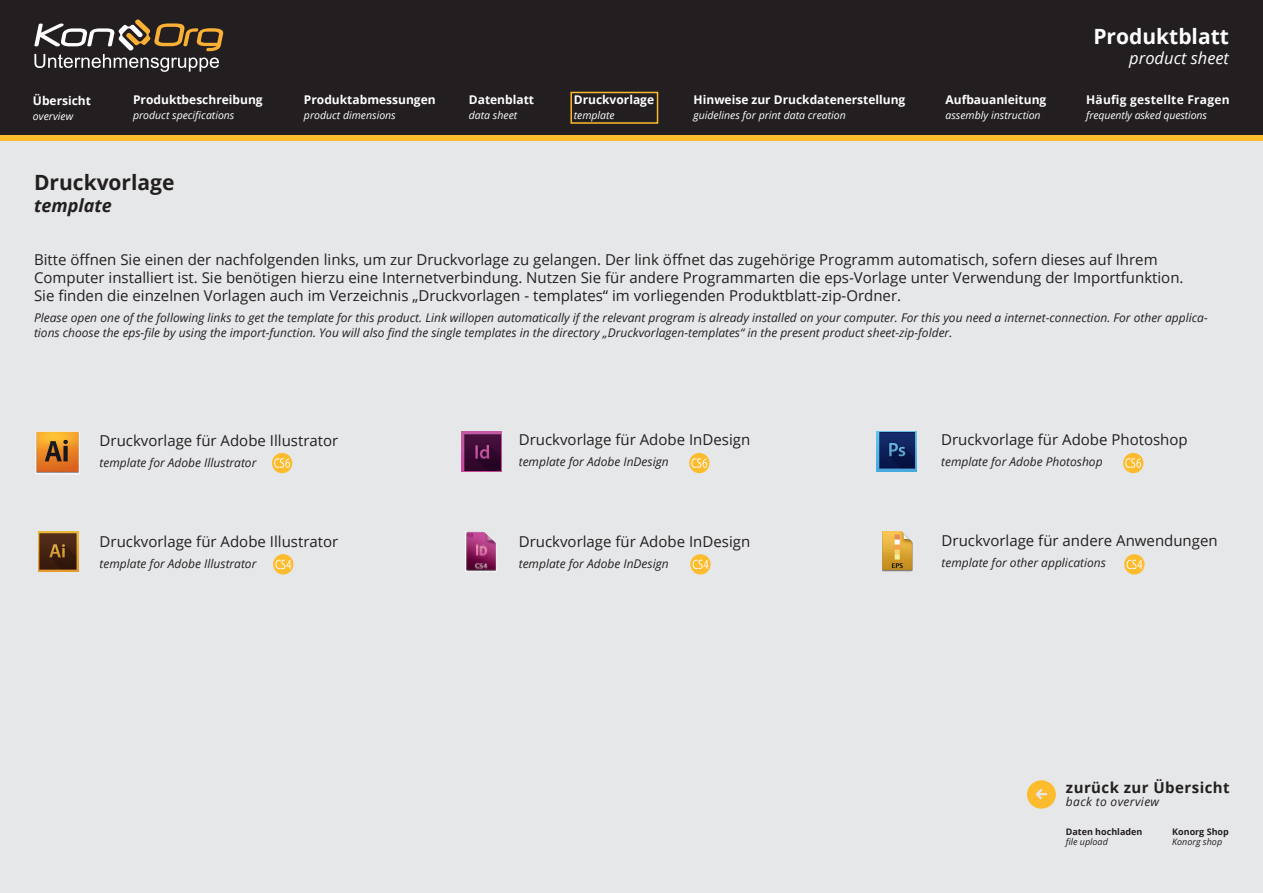
<style>
.page{position:relative;width:1263px;height:893px;background:#e6e7e9}
.page>*{position:absolute;margin:0;border:0;box-sizing:border-box;transform-origin:0 0}
.t1{font:700 21px "Open Sans";color:#fff}
.t2{font:700 21px "Open Sans";color:#231f20}
.t3{font:italic 700 18px "Open Sans";color:#231f20}
.t4{font:italic 16.5px "Open Sans";color:#fff}
.t5{font:15px/18px "Open Sans";color:#231f20}
.t6{font:700 15px "Open Sans";letter-spacing:.03em;color:#231f20}
.t7{font:italic 12px/15px "Open Sans";color:#231f20}
.t8{font:700 12px "Open Sans";color:#fff}
.t9{font:700 12px "Open Sans";letter-spacing:.02em;color:#fff}
.t10{font:italic 12px "Open Sans";letter-spacing:.03em;color:#231f20}
.t11{font:italic 10.5px "Open Sans";color:#fff}
.t12{font:700 9px "Open Sans";color:#231f20}
.t13{font:italic 9px "Open Sans";color:#231f20}
</style>
<div class="page">
<div style="left:0;top:0;width:1263px;height:140px;background:#231f20"></div>
<div style="left:0;top:135px;width:1263px;height:6px;background:#fdbb2e"></div>
<svg style="left:1027px;top:780px;width:29px;height:29px"></svg>
<svg style="left:34px;top:19px;width:190px;height:53px"></svg>
<div style="left:570px;top:92px;width:88px;height:32px;border:2px solid #fdbb2e"></div>
<div style="left:272px;top:453px;width:20px;height:20px;background:#fdbb2e;border-radius:50%"></div>
<div style="left:689px;top:453px;width:20px;height:20px;background:#fdbb2e;border-radius:50%"></div>
<div style="left:1123px;top:453px;width:20px;height:20px;background:#fdbb2e;border-radius:50%"></div>
<div style="left:273px;top:554px;width:20px;height:20px;background:#fdbb2e;border-radius:50%"></div>
<div style="left:690px;top:554px;width:21px;height:20px;background:#fdbb2e;border-radius:50%"></div>
<div style="left:1124px;top:554px;width:20px;height:20px;background:#fdbb2e;border-radius:50%"></div>
<img style="left:36px;top:431px;width:44px;height:44px">
<img style="left:462px;top:432px;width:39px;height:40px">
<img style="left:876px;top:432px;width:40px;height:40px">
<img style="left:38px;top:531px;width:41px;height:41px">
<img style="left:882px;top:531px;width:31px;height:41px">
<svg style="left:275px;top:560px;width:16px;height:9px"></svg>
<svg style="left:693px;top:560px;width:15px;height:9px"></svg>
<svg style="left:1126px;top:560px;width:16px;height:9px"></svg>
<svg style="left:274px;top:458px;width:16px;height:10px"></svg>
<svg style="left:691px;top:458px;width:16px;height:10px"></svg>
<svg style="left:1125px;top:458px;width:16px;height:10px"></svg>
<img style="left:465px;top:532px;width:31px;height:40px">
<svg style="left:481px;top:531px;width:15px;height:14px"></svg>
<svg style="left:900px;top:531px;width:13px;height:11px"></svg>
<p class="t8" style="left:33px;top:92px;width:60px">Übersicht</p>
<p class="t11" style="left:33px;top:109px;width:42px">overview</p>
<p class="t8" style="left:133px;top:91px;width:131px">Produktbeschreibung</p>
<p class="t11" style="left:133px;top:108px;width:103px">product specifications</p>
<p class="t8" style="left:304px;top:91px;width:133px">Produktabmessungen</p>
<p class="t11" style="left:304px;top:108px;width:93px">product dimensions</p>
<p class="t8" style="left:469px;top:91px;width:67px">Datenblatt</p>
<p class="t11" style="left:469px;top:108px;width:50px">data sheet</p>
<p class="t8" style="left:574px;top:91px;width:82px">Druckvorlage</p>
<p class="t11" style="left:574px;top:108px;width:42px">template</p>
<p class="t8" style="left:694px;top:91px;width:213px">Hinweise zur Druckdatenerstellung</p>
<p class="t11" style="left:694px;top:108px;width:154px">guidelines for print data creation</p>
<p class="t8" style="left:945px;top:91px;width:102px">Aufbauanleitung</p>
<p class="t11" style="left:945px;top:108px;width:97px">assembly instruction</p>
<h1 class="t1" style="left:1093px;top:22px;width:137px">Produktblatt</h1>
<p class="t4" style="left:1129px;top:47px;width:101px">product sheet</p>
<p class="t9" style="left:1086px;top:91px;width:145px">Häufig gestellte Fragen</p>
<p class="t11" style="left:1086px;top:108px;width:122px">frequently asked questions</p>
<h1 class="t2" style="left:34px;top:168px;width:142px">Druckvorlage</h1>
<p class="t3" style="left:34px;top:193px;width:79px">template</p>
<p class="t5" style="left:34px;top:250px;width:1151px">Bitte öffnen Sie einen der nachfolgenden links, um zur Druckvorlage zu gelangen. Der link öffnet das zugehörige Programm automatisch, sofern dieses auf Ihrem<br>Computer installiert ist. Sie benötigen hierzu eine Internetverbindung. Nutzen Sie für andere Programmarten die eps-Vorlage unter Verwendung der Importfunktion.<br>Sie finden die einzelnen Vorlagen auch im Verzeichnis „Druckvorlagen - templates“ im vorliegenden Produktblatt-zip-Ordner.</p>
<p class="t7" style="left:34px;top:309px;width:1175px">Please open one of the following links to get the template for this product. Link willopen automatically if the relevant program is already installed on your computer. For this you need a internet-connection. For other applica&shy;tions choose the eps-file by using the import-function. You will also find the single templates in the directory „Druckvorlagen-templates“ in the present product sheet-zip-folder.</p>
<p class="t5" style="left:100px;top:432px;width:240px">Druckvorlage für Adobe Illustrator</p>
<p class="t7" style="left:100px;top:455px;width:158px">template for Adobe Illustrator</p>
<p class="t5" style="left:100px;top:532px;width:240px">Druckvorlage für Adobe Illustrator</p>
<p class="t7" style="left:100px;top:555px;width:158px">template for Adobe Illustrator</p>
<p class="t5" style="left:519px;top:431px;width:233px">Druckvorlage für Adobe InDesign</p>
<p class="t7" style="left:519px;top:454px;width:151px">template for Adobe InDesign</p>
<p class="t5" style="left:519px;top:532px;width:233px">Druckvorlage für Adobe InDesign</p>
<p class="t7" style="left:519px;top:555px;width:151px">template for Adobe InDesign</p>
<p class="t5" style="left:941px;top:431px;width:248px">Druckvorlage für Adobe Photoshop</p>
<p class="t7" style="left:941px;top:454px;width:163px">template for Adobe Photoshop</p>
<p class="t5" style="left:942px;top:531px;width:278px">Druckvorlage für andere Anwendungen</p>
<p class="t7" style="left:942px;top:555px;width:166px">template for other applications</p>
<p class="t6" style="left:1066px;top:777px;width:165px">zurück zur Übersicht</p>
<p class="t10" style="left:1066px;top:794px;width:95px">back to overview</p>
<p class="t12" style="left:1172px;top:825px;width:58px">Konorg Shop</p>
<p class="t13" style="left:1172px;top:836px;width:52px">Konorg shop</p>
<p class="t12" style="left:1066px;top:825px;width:78px">Daten hochladen</p>
<p class="t13" style="left:1066px;top:836px;width:44px">file upload</p>
</div>
